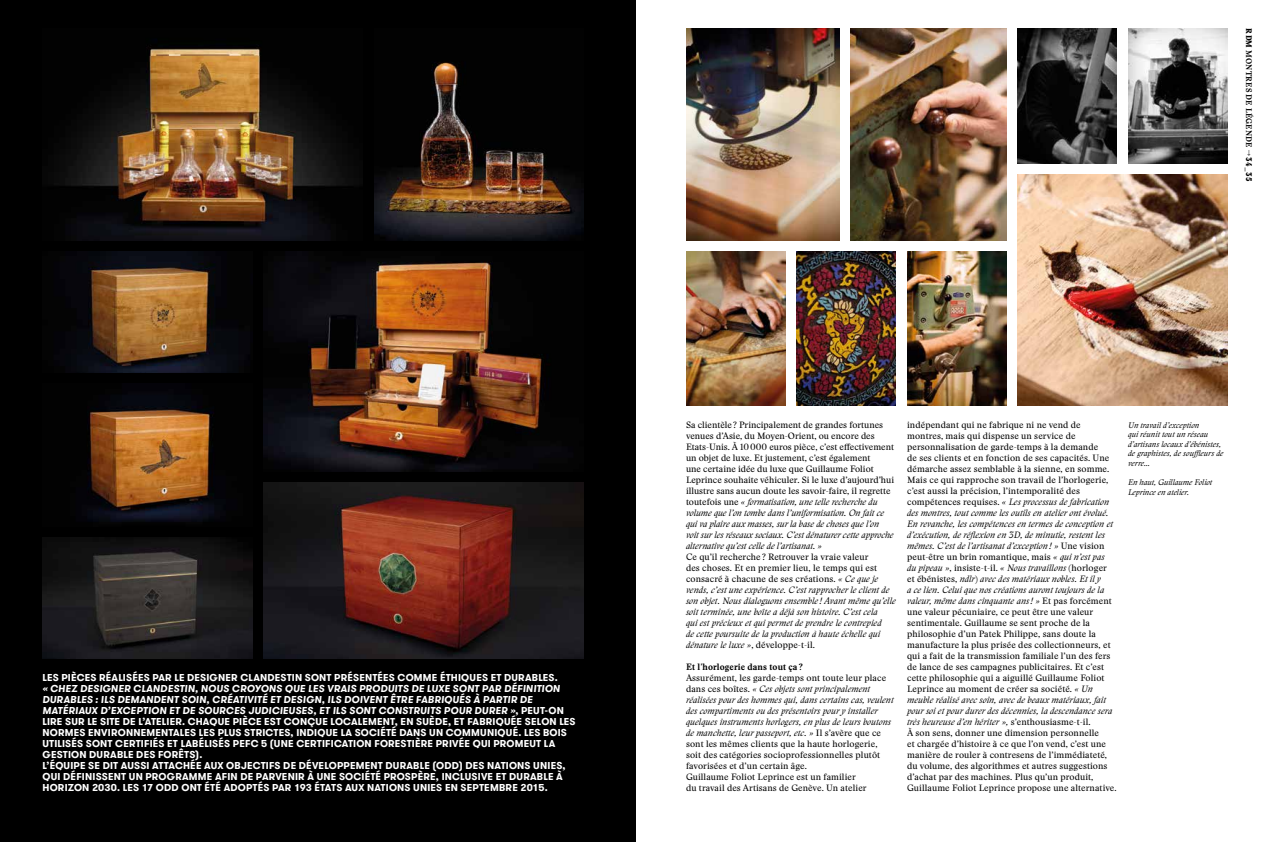
<style>
.page{position:relative;width:1270px;height:842px;background:#fff}
.page>*{position:absolute;margin:0;border:0;box-sizing:border-box;transform-origin:0 0}
.t1{font:700 10px/11px "GT Walsheim";letter-spacing:.02em;color:#fff}
.t2{font:9px/11px "Stanley";letter-spacing:.01em;color:#000}
.t3{font:italic 9px/11px "Stanley";letter-spacing:.01em;color:#000}
.t4{font:700 9px "Stanley";letter-spacing:.01em;color:#000}
.t5{font:italic 8px/9.6px "Stanley";letter-spacing:.01em;color:#000}
.t6{font:700 8px "Stanley";letter-spacing:.025em;color:#000}
.s1{font-style:italic}
.s2{font-family:"Stanley Poster";font-weight:400}
.s3{font-style:normal}
</style>
<div class="page">
<div style="left:0;top:0;width:635px;height:842px;background:#000"></div>
<img style="left:54px;top:39px;width:305px;height:202px">
<img style="left:54px;top:252px;width:196px;height:121px">
<img style="left:264px;top:252px;width:309px;height:220px">
<img style="left:82px;top:389px;width:144px;height:133px">
<img style="left:43px;top:538px;width:209px;height:121px">
<img style="left:264px;top:483px;width:320px;height:176px">
<img style="left:374px;top:62px;width:210px;height:179px">
<img style="left:686px;top:252px;width:99px;height:154px">
<img style="left:686px;top:28px;width:154px;height:213px">
<img style="left:1128px;top:28px;width:99px;height:136px">
<img style="left:1018px;top:28px;width:99px;height:136px">
<img style="left:851px;top:28px;width:155px;height:213px">
<img style="left:1017px;top:175px;width:211px;height:231px">
<img style="left:797px;top:252px;width:99px;height:154px">
<img style="left:907px;top:252px;width:99px;height:154px">
<p class="t1" style="left:43px;top:672px;width:517px">LES PIÈCES RÉALISÉES PAR LE DESIGNER CLANDESTIN SONT PRÉSENTÉES COMME ÉTHIQUES ET DURABLES.</p>
<p class="t1" style="left:43px;top:683px;width:535px"><span class="s1">« CHEZ DESIGNER CLANDESTIN, NOUS CROYONS QUE LES VRAIS PRODUITS DE LUXE SONT PAR DÉFINITION DURABLES : ILS DEMANDENT SOIN, CRÉATIVITÉ ET DESIGN, ILS DOIVENT ÊTRE FABRIQUÉS À PARTIR DE MATÉRIAUX D’EXCEPTION ET DE SOURCES JUDICIEUSES, ET ILS SONT CONSTRUITS POUR DURER »</span>, PEUT-ON LIRE SUR LE SITE DE L’ATELIER. CHAQUE PIÈCE EST CONÇUE LOCALEMENT, EN SUÈDE, ET FABRIQUÉE SELON LES NORMES ENVIRONNEMENTALES LES PLUS STRICTES, INDIQUE LA SOCIÉTÉ DANS UN COMMUNIQUÉ. LES BOIS UTILISÉS SONT CERTIFIÉS ET LABÉLISÉS PEFC 5 (UNE CERTIFICATION FORESTIÈRE PRIVÉE QUI PROMEUT LA GESTION DURABLE DES FORÊTS).<br>L’ÉQUIPE SE DIT AUSSI ATTACHÉE AUX OBJECTIFS DE DÉVELOPPEMENT DURABLE (ODD) DES NATIONS UNIES, QUI DÉFINISSENT UN PROGRAMME AFIN DE PARVENIR À UNE SOCIÉTÉ PROSPÈRE, INCLUSIVE ET DURABLE À HORIZON 2030. LES 17 ODD ONT ÉTÉ ADOPTÉS PAR 193 ÉTATS AUX NATIONS UNIES EN SEPTEMBRE 2015.</p>
<p class="t6" style="left:1254px;top:28px;width:154px;rotate:90deg"><span class="s2">RDM</span> MONTRES DE LÉGENDE <span class="s2">→ 34_35</span></p>
<p class="t2" style="left:686px;top:419px;width:210px">Sa clientèle ? Principalement de grandes fortunes venues d’Asie, du Moyen-Orient, ou encore des Etats-Unis. À 10 000 euros pièce, c’est effectivement un objet de luxe. Et justement, c’est également<br>une certaine idée du luxe que Guillaume Foliot Leprince souhaite véhiculer. Si le luxe d’aujourd’hui illustre sans aucun doute les savoir-faire, il regrette toutefois une <span class="s1">« formatisation, une telle recherche du volume que l’on tombe dans l’uniformisation. On fait ce qui va plaire aux masses, sur la base de choses que l’on voit sur les réseaux sociaux. C’est dénaturer cette approche alternative qu’est celle de l’artisanat. »</span></p>
<p class="t3" style="left:686px;top:551px;width:211px"><span class="s3">Ce qu’il recherche ? Retrouver la vraie valeur<br>des choses. Et en premier lieu, le temps qui est consacré à chacune de ses créations.</span> « Ce que je vends, c’est une expérience. C’est rapprocher le client de son objet. Nous dialoguons ensemble ! Avant même qu’elle soit terminée, une boîte a déjà son histoire. C’est cela<br>qui est précieux et qui permet de prendre le contrepied<br>de cette poursuite de la production à haute échelle qui dénature le luxe »<span class="s3">, développe-t-il.</span></p>
<p class="t4" style="left:686px;top:660px;width:118px">Et l’horlogerie dans tout ça ?</p>
<p class="t2" style="left:686px;top:672px;width:209px">Assurément, les garde-temps ont toute leur place dans ces boîtes. <span class="s1">« Ces objets sont principalement réalisées pour des hommes qui, dans certains cas, veulent des compartiments ou des présentoirs pour y installer quelques instruments horlogers, en plus de leurs boutons de manchette, leur passeport, etc. »</span> Il s’avère que ce sont les mêmes clients que la haute horlogerie, soit des catégories socioprofessionnelles plutôt favorisées et d’un certain âge.<br>Guillaume Foliot Leprince est un familier<br>du travail des Artisans de Genève. Un atelier</p>
<p class="t2" style="left:907px;top:419px;width:211px">indépendant qui ne fabrique ni ne vend de montres, mais qui dispense un service de personnalisation de garde-temps à la demande<br>de ses clients et en fonction de ses capacités. Une démarche assez semblable à la sienne, en somme.<br>Mais ce qui rapproche son travail de l’horlogerie, c’est aussi la précision, l’intemporalité des compétences requises. <span class="s1">« Les processus de fabrication des montres, tout comme les outils en atelier ont évolué.<br>En revanche, les compétences en termes de conception et d’exécution, de réflexion en 3D, de minutie, restent les mêmes. C’est de l’artisanat d’exception ! »</span> Une vision peut-être un brin romantique, mais <span class="s1">« qui n’est pas<br>du pipeau »</span>, insiste-t-il. <span class="s1">« Nous travaillons</span> (horloger et ébénistes, <span class="s1">ndlr</span>) <span class="s1">avec des matériaux nobles. Et il y<br>a ce lien. Celui que nos créations auront toujours de la valeur, même dans cinquante ans ! »</span> Et pas forcément une valeur pécuniaire, ce peut être une valeur sentimentale. Guillaume se sent proche de la philosophie d’un Patek Philippe, sans doute la manufacture la plus prisée des collectionneurs, et qui a fait de la transmission familiale l’un des fers de lance de ses campagnes publicitaires. Et c’est cette philosophie qui a aiguillé Guillaume Foliot Leprince au moment de créer sa société. <span class="s1">« Un meuble réalisé avec soin, avec de beaux matériaux, fait pour soi et pour durer des décennies, la descendance sera très heureuse d’en hériter »,</span> s’enthousiasme-t-il.<br>À son sens, donner une dimension personnelle<br>et chargée d’histoire à ce que l’on vend, c’est une manière de rouler à contresens de l’immédiateté, du volume, des algorithmes et autres suggestions d’achat par des machines. Plus qu’un produit, Guillaume Foliot Leprince propose une alternative.</p>
<p class="t5" style="left:1128px;top:420px;width:97px">Un travail d’exception<br>qui réunit tout un réseau d’artisans locaux d’ébénistes, de graphistes, de souffleurs de verre…</p>
<p class="t5" style="left:1128px;top:478px;width:86px">En haut, Guillaume Foliot<br>Leprince en atelier.</p>
</div>
